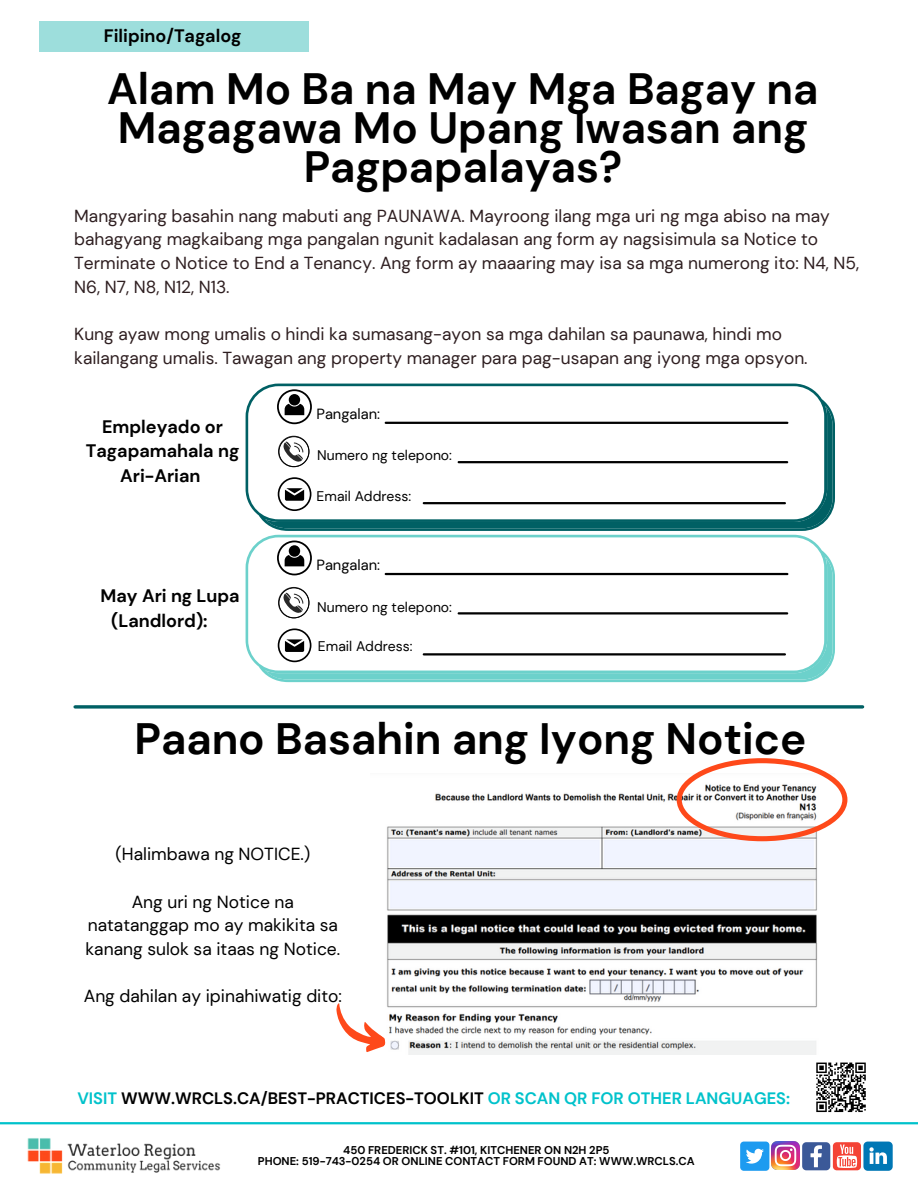
<style>
.page{position:relative;width:918px;height:1188px;background:#fff}
.page>*{position:absolute;margin:0;border:0;box-sizing:border-box;transform-origin:0 0}
.t1{font:700 43.8px/38.8px "DM Sans";color:#000;text-align:center}
.t2{font:700 18px/24.8px "DM Sans";color:#000;text-align:center}
.t3{font:17.4px/23.7px "DM Sans";color:#2e1e20}
.t4{font:17.4px/23.7px "DM Sans";color:#000;text-align:center}
.t5{font:700 16.5px "DM Sans";color:#000}
.t6{font:14.7px "DM Sans";color:#000}
.t7{font:13.95px "DM Sans";color:#000}
.t8{font:700 11.25px/11.2px "DM Sans";color:#000;text-align:center}
.s1{color:#00c2cb}
</style>
<div class="page">
<img style="left:27px;top:1138px;width:194px;height:36px">
<svg style="left:802px;top:1142px;width:28px;height:28px"></svg>
<img style="left:771px;top:1142px;width:28px;height:28px">
<div style="left:740px;top:1142px;width:29px;height:29px;background:#1d9bf0;border-radius:4px"></div>
<svg style="left:746px;top:1149px;width:18px;height:15px"></svg>
<svg style="left:863px;top:1142px;width:30px;height:29px"></svg>
<div style="left:833px;top:1142px;width:28px;height:28px;background:#f44336;border-radius:4px"></div>
<svg style="left:837px;top:1145px;width:20px;height:23px"></svg>
<hr style="left:0;top:1122px;width:918px;height:2px;background:#00c2cb">
<svg style="left:246px;top:384px;width:589px;height:147px"></svg>
<svg style="left:277px;top:389px;width:35px;height:35px"></svg>
<svg style="left:278px;top:436px;width:32px;height:31px"></svg>
<svg style="left:278px;top:477px;width:33px;height:34px"></svg>
<img style="left:387px;top:793px;width:431px;height:262px">
<svg style="left:677px;top:758px;width:170px;height:83px"></svg>
<svg style="left:75px;top:705px;width:788px;height:4px;background:#27787c"></svg>
<svg style="left:336px;top:1001px;width:52px;height:54px"></svg>
<hr style="left:459px;top:461px;width:328px;height:2px;background:#000">
<hr style="left:386px;top:422px;width:401px;height:2px;background:#000">
<hr style="left:424px;top:502px;width:361px;height:2px;background:#000">
<div style="left:39px;top:21px;width:269px;height:30px;background:#9ddedc"></div>
<svg style="left:246px;top:535px;width:589px;height:147px"></svg>
<svg style="left:277px;top:541px;width:35px;height:34px"></svg>
<svg style="left:278px;top:587px;width:32px;height:31px"></svg>
<svg style="left:278px;top:628px;width:33px;height:34px"></svg>
<hr style="left:459px;top:612px;width:328px;height:3px;background:#000">
<hr style="left:386px;top:573px;width:401px;height:2px;background:#000">
<hr style="left:424px;top:653px;width:361px;height:3px;background:#000">
<svg style="left:816px;top:1063px;width:50px;height:49px"></svg>
<p class="t2" style="left:104px;top:23px;width:139px">Filipino/Tagalog</p>
<h1 class="t1" style="left:107px;top:70px;width:713px">Alam Mo Ba na May Mga Bagay na<br>Magagawa Mo Upang Iwasan ang<br>Pagpapalayas?</h1>
<p class="t3" style="left:74px;top:204px;width:787px">Mangyaring basahin nang mabuti ang PAUNAWA. Mayroong ilang mga uri ng mga abiso na may bahagyang magkaibang mga pangalan ngunit kadalasan ang form ay nagsisimula sa Notice to Terminate o Notice to End a Tenancy. Ang form ay maaaring may isa sa mga numerong ito: N4, N5, N6, N7, N8, N12, N13.</p>
<p class="t3" style="left:74px;top:322px;width:735px">Kung ayaw mong umalis o hindi ka sumasang-ayon sa mga dahilan sa paunawa, hindi mo kailangang umalis. Tawagan ang property manager para pag-usapan ang iyong mga opsyon.</p>
<p class="t2" style="left:86px;top:414px;width:155px">Empleyado or<br>Tagapamahala ng<br>Ari-Arian</p>
<p class="t2" style="left:111px;top:584px;width:130px;text-align:left;text-indent:-11px">May Ari ng Lupa (Landlord):</p>
<p class="t6" style="left:316px;top:405px;width:65px">Pangalan:</p>
<p class="t7" style="left:317px;top:447px;width:136px">Numero ng telepono:</p>
<p class="t7" style="left:317px;top:487px;width:96px">Email Address:</p>
<p class="t6" style="left:316px;top:556px;width:65px">Pangalan:</p>
<p class="t7" style="left:317px;top:598px;width:136px">Numero ng telepono:</p>
<p class="t7" style="left:318px;top:637px;width:96px">Email Address:</p>
<h1 class="t1" style="left:134px;top:720px;width:674px">Paano Basahin ang Iyong Notice</h1>
<p class="t4" style="left:115px;top:842px;width:197px">(Halimbawa ng NOTICE.)</p>
<p class="t4" style="left:85px;top:890px;width:256px">Ang uri ng Notice na natatanggap mo ay makikita sa kanang sulok sa itaas ng Notice.</p>
<p class="t4" style="left:84px;top:985px;width:260px">Ang dahilan ay ipinahiwatig dito:</p>
<p class="t5" style="left:77px;top:1088px;width:714px"><span class="s1">VISIT</span> WWW.WRCLS.CA/BEST-PRACTICES-TOOLKIT <span class="s1">OR SCAN QR FOR OTHER LANGUAGES:</span></p>
<p class="t8" style="left:258px;top:1145px;width:438px">450 FREDERICK ST. #101, KITCHENER ON N2H 2P5<br>PHONE: 519-743-0254 OR ONLINE CONTACT FORM FOUND AT: WWW.WRCLS.CA</p>
</div>
